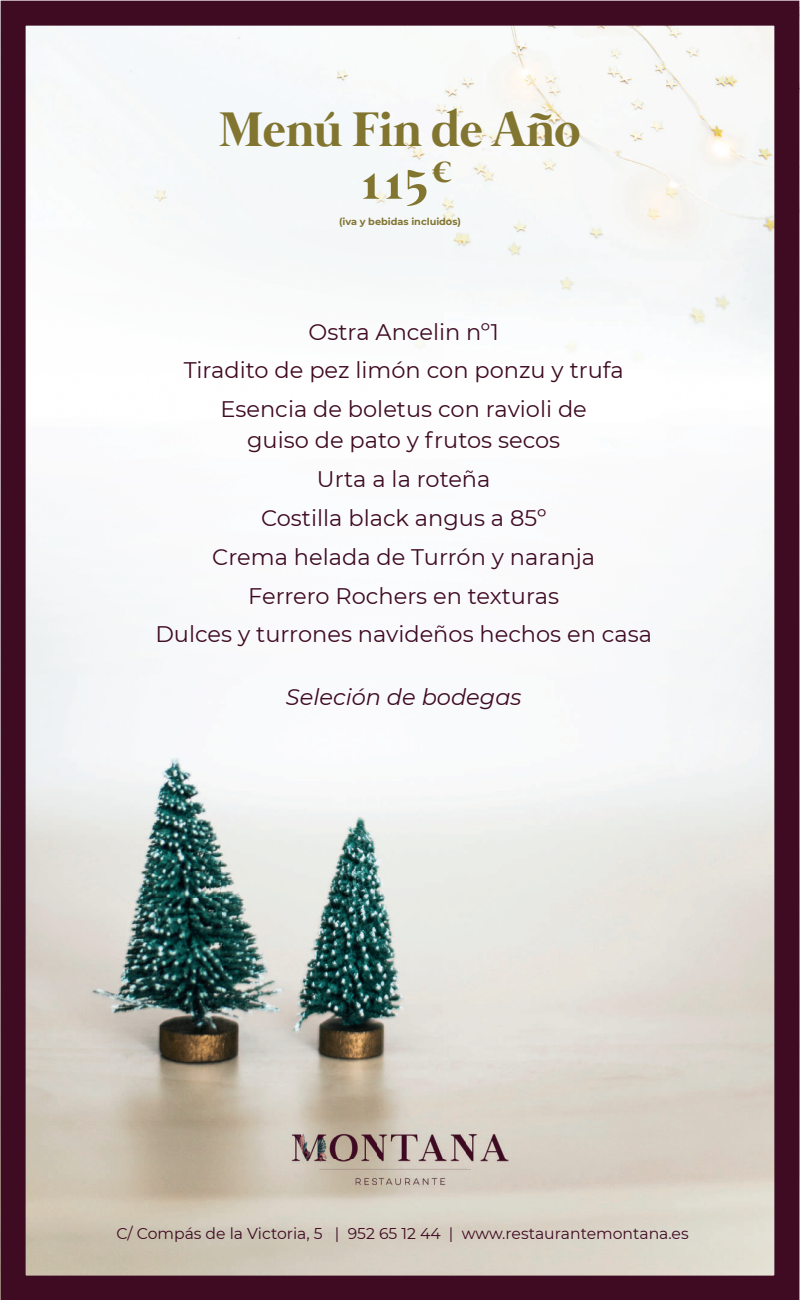
<style>
.page{position:relative;width:800px;height:1300px;background:#fff}
.page>*{position:absolute;margin:0;border:0;box-sizing:border-box;transform-origin:0 0}
.t1{font:700 51.38px "Mermaid";color:#817530}
.t2{font:700 50px "Mermaid";color:#817530}
.t3{font:22.5px/38.8px "Montserrat";color:#3f0b22;text-align:center}
.t4{font:italic 22.5px "Montserrat";color:#3f0b22}
.t5{font:15.62px "Montserrat";color:#3f0b22}
.t6{font:700 9.75px "Montserrat";color:#817530}
</style>
<div class="page">
<img style="left:0;top:8px;width:667px;height:1113px">
<img style="left:667px;top:8px;width:133px;height:1291px">
<img style="left:289px;top:1119px;width:222px;height:79px">
<div style="left:1px;top:1px;width:798px;height:1298px;border:25px solid #3f0b22"></div>
<h2 class="t2" style="left:220px;top:101px;width:362px">Menú Fin de Año</h2>
<h1 class="t1" style="left:357px;top:152px;width:98px">115<sup>€</sup></h1>
<p class="t6" style="left:339px;top:215px;width:123px">(iva y bebidas incluidos)</p>
<p class="t3" style="left:184px;top:311px;width:441px">Ostra Ancelin nº1<br>Tiradito de pez limón con ponzu y trufa<br>Esencia de boletus con ravioli de</p>
<p class="t3" style="left:155px;top:420px;width:498px">guiso de pato y frutos secos<br>Urta a la roteña<br>Costilla black angus a 85º<br>Crema helada de Turrón y naranja<br>Ferrero Rochers en texturas<br>Dulces y turrones navideños hechos en casa</p>
<p class="t4" style="left:286px;top:681px;width:237px">Seleción de bodegas</p>
<p class="t5" style="left:116px;top:1222px;width:574px">C/ Compás de la Victoria, 5 | 952 65 12 44 | www.restaurantemontana.es</p>
</div>
